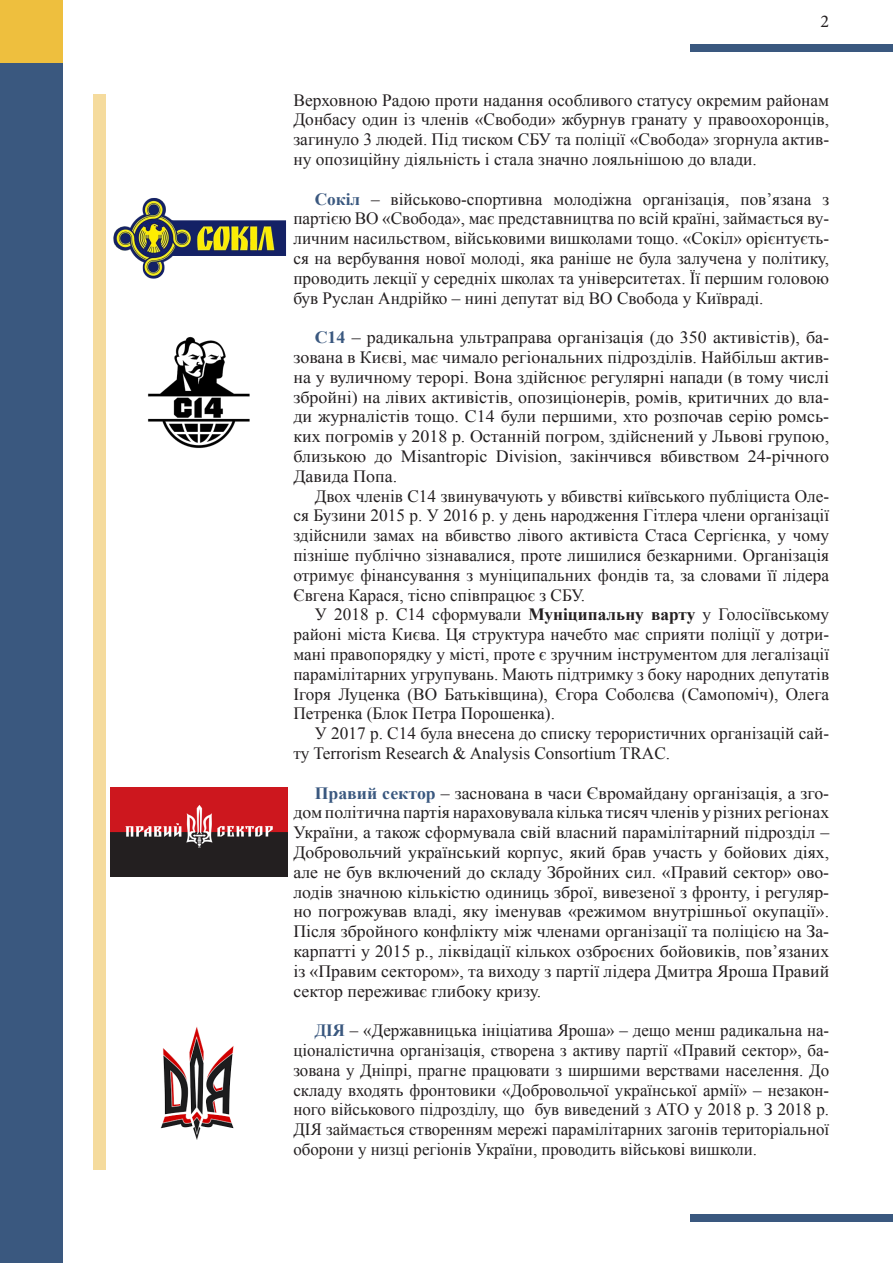
<style>
.page{position:relative;width:893px;height:1263px;background:#fff}
.page>*{position:absolute;margin:0;border:0;box-sizing:border-box;transform-origin:0 0}
.t1{font:18px "Minion Pro";color:#231f20}
.t2{font:17.25px/19.8px "Times New Roman";color:#231f20;text-align:justify}
.t3{font:17.25px/19.8px "Times New Roman";color:#231f20;text-align:justify;scale:1.04 1}
.s1{font-weight:700;color:#3a587f}
.s2{font-weight:700}
</style>
<div class="page">
<div style="left:0;top:62px;width:62px;height:1201px;background:#3a587f"></div>
<div style="left:0;top:0;width:62px;height:62px;background:#eebf3e"></div>
<div style="left:691px;top:1214px;width:202px;height:7px;background:#3a587f"></div>
<div style="left:691px;top:44px;width:202px;height:7px;background:#3a587f"></div>
<img style="left:113px;top:198px;width:173px;height:81px">
<img style="left:147px;top:336px;width:103px;height:112px">
<img style="left:110px;top:788px;width:177px;height:88px">
<img style="left:160px;top:1027px;width:74px;height:113px">
<div style="left:93px;top:94px;width:13px;height:1075px;background:#f5db9d"></div>
<p class="t1" style="left:820px;top:10px;width:10px">2</p>
<p class="t2" style="left:293px;top:90px;width:537px">Верховною Радою проти надання особливого статусу окремим районам Донбасу один із членів «Свободи» жбурнув гранату у правоохоронців, загинуло 3 людей. Під тиском СБУ та поліції «Свобода» згорнула актив&shy;ну опозиційну діяльність і стала значно лояльнішою до влади.</p>
<p class="t2" style="left:293px;top:189px;width:537px;text-indent:21px"><span class="s1">Сокіл</span> – військово-спортивна молодіжна організація, пов’язана з партією ВО «Свобода», має представництва по всій країні, займається ву&shy;личним насильством, військовими вишколами тощо. «Сокіл» орієнтуєть&shy;ся на вербування нової молоді, яка раніше не була залучена у політику, проводить лекції у середніх школах та університетах. Її першим головою був Руслан Андрійко – нині депутат від ВО Свобода у Київраді.</p>
<p class="t3" style="left:293px;top:327px;width:517px;text-indent:21px"><span class="s1">С14</span> – радикальна ультраправа організація (до 350 активістів), ба&shy;зована в Києві, має чимало регіональних підрозділів. Найбільш актив&shy;на у вуличному терорі. Вона здійснює регулярні напади (в тому числі збройні) на лівих активістів, опозиціонерів, ромів, критичних до вла&shy;ди журналістів тощо. С14 були першими, хто розпочав серію ромсь&shy;ких погромів у 2018 р. Останній погром, здійснений у Львові групою, близькою до Misantropic Division, закінчився вбивством 24-річного Давида Попа.</p>
<p class="t2" style="left:293px;top:486px;width:537px;text-indent:21px">Двох членів С14 звинувачують у вбивстві київського публіциста Оле&shy;ся Бузини 2015 р. У 2016 р. у день народження Гітлера члени організації здійснили замах на вбивство лівого активіста Стаса Сергієнка, у чому пізніше публічно зізнавалися, проте лишилися безкарними. Організація отримує фінансування з муніципальних фондів та, за словами її лідера Євгена Карася, тісно співпрацює з СБУ.</p>
<p class="t2" style="left:293px;top:604px;width:537px;text-indent:21px">У 2018 р. С14 сформували <span class="s2">Муніципальну варту</span> у Голосіївському районі міста Києва. Ця структура начебто має сприяти поліції у дотри&shy;мані правопорядку у місті, проте є зручним інструментом для легалізації парамілітарних угрупувань. Мають підтримку з боку народних депутатів Ігоря Луценка (ВО Батьківщина), Єгора Соболєва (Самопоміч), Олега Петренка (Блок Петра Порошенка).</p>
<p class="t2" style="left:293px;top:723px;width:537px;text-indent:21px">У 2017 р. С14 була внесена до списку терористичних організацій сай&shy;ту Terrorism Research &amp; Analysis Consortium TRAC.</p>
<p class="t2" style="left:293px;top:783px;width:537px;text-indent:21px"><span class="s1">Правий сектор</span> – заснована в часи Євромайдану організація, а зго&shy;дом політична партія нараховувала кілька тисяч членів у різних регіонах України, а також сформувала свій власний парамілітарний підрозділ – Добровольчий український корпус, який брав участь у бойових діях, але не був включений до складу Збройних сил. «Правий сектор» ово&shy;лодів значною кількістю одиниць зброї, вивезеної з фронту, і регуляр&shy;но погрожував владі, яку іменував «режимом внутрішньої окупації».<br>Після збройного конфлікту між членами організації та поліцією на За&shy;карпатті у 2015 р., ліквідації кількох озброєних бойовиків, пов’язаних із «Правим сектором», та виходу з партії лідера Дмитра Яроша Правий сектор переживає глибоку кризу.</p>
<p class="t2" style="left:293px;top:1020px;width:537px;text-indent:21px"><span class="s1">ДІЯ</span> – «Державницька ініціатива Яроша» – дещо менш радикальна на&shy;ціоналістична організація, створена з активу партії «Правий сектор», ба&shy;зована у Дніпрі, прагне працювати з ширшими верствами населення. До складу входять фронтовики «Добровольчої української армії» – незакон&shy;ного військового підрозділу, що був виведений з АТО у 2018 р. З 2018 р.<br>ДІЯ займається створенням мережі парамілітарних загонів територіальної оборони у низці регіонів України, проводить військові вишколи.</p>
</div>
